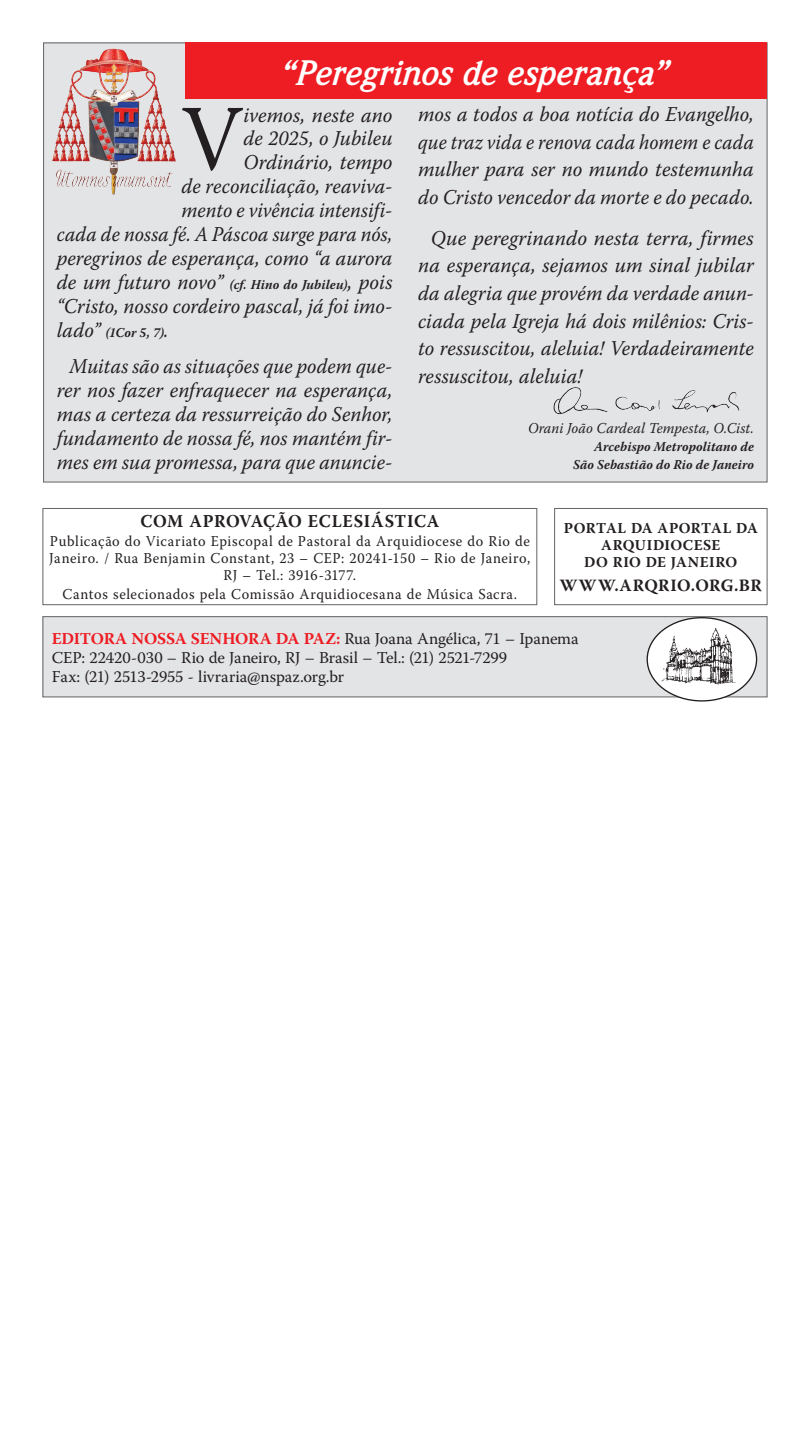
<style>
.page{position:relative;width:810px;height:1440px;background:#fff}
.page>*{position:absolute;margin:0;border:0;box-sizing:border-box;transform-origin:0 0}
.t1{font:92.85px "Warnock Pro";color:#231f20;scale:.95 1}
.t2{font:italic 700 36.08px "Weidemann IT Cby BT";letter-spacing:-.01em;color:#fff;scale:.95 1}
.t3{font:italic 21.08px/23.9px "Warnock Pro";color:#231f20;text-align:right;scale:.96 1}
.t4{font:italic 21.08px/27.7px "Warnock Pro";color:#231f20;text-align:justify}
.t5{font:italic 21.08px/23.9px "Warnock Pro";color:#231f20;text-align:justify;scale:.93 1}
.t6{font:italic 21.08px/27.7px "Warnock Pro";color:#231f20;text-align:justify;scale:.95 1}
.t7{font:700 18.08px "Warnock Pro";letter-spacing:.035em;color:#231f20;scale:.95 1}
.t8{font:700 17.25px "Warnock Pro";letter-spacing:.025em;color:#231f20}
.t9{font:16.58px/19.1px "Warnock Pro";letter-spacing:-.01em;color:#231f20}
.t10{font:15.08px/17px "Warnock Pro";letter-spacing:.045em;color:#231f20;text-align:center;scale:.95 1}
.t11{font:700 15.08px/17px "Warnock Pro";letter-spacing:.03em;color:#231f20;text-align:center}
.t12{font:italic 15px "Warnock Pro";letter-spacing:.005em;color:#231f20;scale:.95 1}
.t13{font:italic 700 13.5px/18px "Warnock Pro";letter-spacing:.01em;color:#231f20;text-align:right;scale:.95 1}
.s1{font-weight:700;font-size:13.5px}
.s2{font-weight:400;font-size:21.08px}
.s3{font-weight:700;color:#ee1d23}
</style>
<div class="page">
<div style="left:43px;top:617px;width:724px;height:80px;background:#e3e4e6"></div>
<div style="left:43px;top:616px;width:724px;height:81px;border:1px solid #636366"></div>
<div style="left:647px;top:618px;width:110px;height:83px;background:#fff;border-radius:50%"></div>
<img style="left:658px;top:626px;width:81px;height:62px">
<div style="left:43px;top:508px;width:494px;height:97px;border:1px solid #636366"></div>
<div style="left:554px;top:508px;width:213px;height:97px;border:1px solid #636366"></div>
<div style="left:44px;top:43px;width:723px;height:439px;background:#e3e4e6"></div>
<img style="left:52px;top:49px;width:124px;height:146px">
<img style="left:553px;top:387px;width:187px;height:27px">
<div style="left:186px;top:43px;width:581px;height:56px;background:#ee1d23"></div>
<h2 class="t2" style="left:282px;top:50px;width:411px">“Peregrinos de esperança”</h2>
<p class="t3" style="left:57px;top:103px;width:351px">ivemos, neste ano<br>de 2025, o Jubileu<br>Ordinário, tempo<br>de reconciliação, reaviva-<br>mento e vivência intensifi-<br>cada de nossa fé. A Páscoa surge para nós, peregrinos de esperança, como “a aurora de um futuro novo” <span class="s1">(cf. Hino do Jubileu)</span>, pois “Cristo, nosso cordeiro pascal, já foi imo-</p>
<p class="t13" style="left:57px;top:323px;width:119px"><span class="s2">lado”</span> (1Cor 5, 7)<span class="s2">.</span></p>
<p class="t5" style="left:57px;top:354px;width:363px;text-indent:13px">Muitas são as situações que podem que&shy;rer nos fazer enfraquecer na esperança, mas a certeza da ressurreição do Senhor, fundamento de nossa fé, nos mantém fir&shy;mes em sua promessa, para que anuncie-</p>
<h1 class="t1" style="left:181px;top:83px;width:66px">V</h1>
<p class="t6" style="left:418px;top:100px;width:355px">mos a todos a boa notícia do Evangelho, que traz vida e renova cada homem e cada mulher para ser no mundo testemunha do Cristo vencedor da morte e do pecado.</p>
<p class="t4" style="left:418px;top:223px;width:337px;text-indent:13px">Que peregrinando nesta terra, firmes na esperança, sejamos um sinal jubilar da alegria que provém da verdade anun&shy;ciada pela Igreja há dois milênios: Cris&shy;to ressuscitou, aleluia! Verdadeiramente ressuscitou, aleluia!</p>
<p class="t12" style="left:528px;top:419px;width:239px">Orani João Cardeal Tempesta, O.Cist.</p>
<p class="t13" style="left:573px;top:437px;width:192px">Arcebispo Metropolitano de<br>São Sebastião do Rio de Janeiro</p>
<p class="t7" style="left:140px;top:510px;width:316px">COM APROVAÇÃO ECLESIÁSTICA</p>
<p class="t10" style="left:49px;top:533px;width:508px">Publicação do Vicariato Episcopal de Pastoral da Arquidiocese do Rio de<br>Janeiro. / Rua Benjamin Constant, 23 – CEP: 20241-150 – Rio de Janeiro,<br>RJ – Tel.: 3916-3177.</p>
<p class="t10" style="left:63px;top:586px;width:480px">Cantos selecionados pela Comissão Arquidiocesana de Música Sacra.</p>
<p class="t11" style="left:564px;top:519px;width:195px">PORTAL DA APORTAL DA<br>ARQUIDIOCESE<br>DO RIO DE JANEIRO</p>
<p class="t8" style="left:560px;top:575px;width:203px">WWW.ARQRIO.ORG.BR</p>
<p class="t9" style="left:52px;top:628px;width:528px"><span class="s3">EDITORA NOSSA SENHORA DA PAZ:</span> Rua Joana Angélica, 71 – Ipanema<br>CEP: 22420-030 – Rio de Janeiro, RJ – Brasil – Tel.: (21) 2521-7299<br>Fax: (21) 2513-2955 - livraria@nspaz.org.br</p>
</div>
